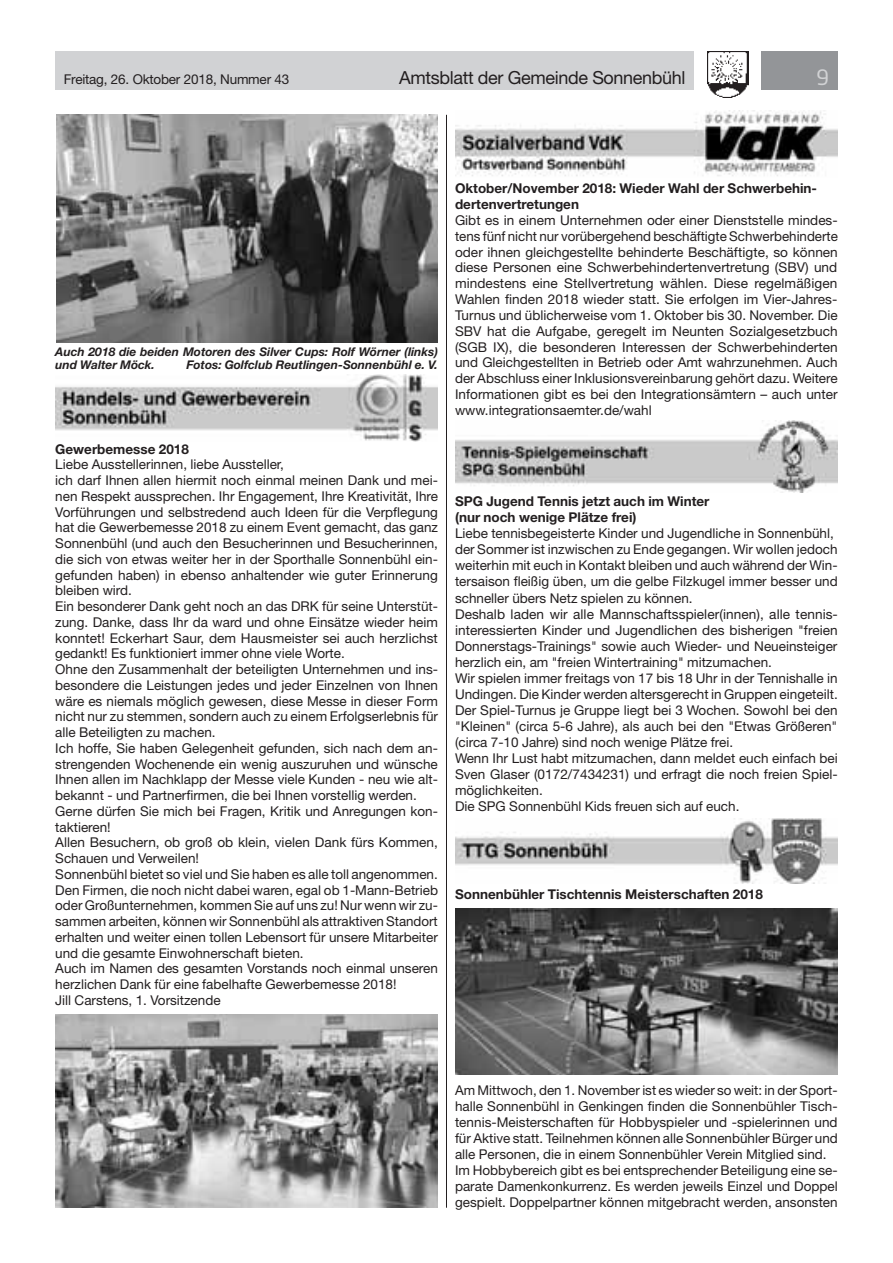
<style>
.page{position:relative;width:893px;height:1263px;background:#fff}
.page>*{position:absolute;margin:0;border:0;box-sizing:border-box;transform-origin:0 0}
.t1{font:21px "Neo Sans Std";color:#d1d2d4}
.t2{font:18px "Helvetica Neue LT Std";letter-spacing:-.02em;color:#231f20}
.t3{font:13.5px/15.8px "Helvetica Neue LT Std";color:#231f20}
.t4{font:700 13.5px/15.8px "Helvetica Neue LT Std";color:#231f20}
.t5{font:italic 700 12px/13px "Helvetica Neue LT Std";color:#231f20}
</style>
<div class="page">
<div style="left:55px;top:51px;width:639px;height:38px;background:#d1d2d4"></div>
<div style="left:761px;top:51px;width:77px;height:38px;background:#939598"></div>
<img style="left:707px;top:51px;width:41px;height:47px">
<img style="left:56px;top:115px;width:382px;height:227px">
<img style="left:55px;top:374px;width:383px;height:68px">
<img style="left:55px;top:1014px;width:383px;height:194px">
<img style="left:455px;top:111px;width:383px;height:65px">
<img style="left:455px;top:420px;width:383px;height:73px">
<img style="left:455px;top:819px;width:383px;height:64px">
<img style="left:455px;top:909px;width:383px;height:166px">
<hr style="left:446px;top:115px;width:1px;height:1093px;background:#231f20">
<p class="t3" style="left:64px;top:71px;width:227px">Freitag, 26. Oktober 2018, Nummer 43</p>
<h2 class="t2" style="left:399px;top:67px;width:288px">Amtsblatt der Gemeinde Sonnenbühl</h2>
<h1 class="t1" style="left:816px;top:64px;width:14px">9</h1>
<p class="t5" style="left:55px;top:345px;width:384px">Auch 2018 die beiden Motoren des Silver Cups: Rolf Wörner (links) und Walter Möck.</p>
<p class="t5" style="left:186px;top:358px;width:253px">Fotos: Golfclub Reutlingen-Sonnenbühl e. V.</p>
<p class="t4" style="left:55px;top:441px;width:135px">Gewerbemesse 2018</p>
<p class="t3" style="left:55px;top:456px;width:384px">Liebe Ausstellerinnen, liebe Aussteller,<br>ich darf Ihnen allen hiermit noch einmal meinen Dank und mei&shy;nen Respekt aussprechen. Ihr Engagement, Ihre Kreativität, Ihre Vorführungen und selbstredend auch Ideen für die Verpflegung hat die Gewerbemesse 2018 zu einem Event gemacht, das ganz Sonnenbühl (und auch den Besucherinnen und Besucherinnen, die sich von etwas weiter her in der Sporthalle Sonnenbühl ein&shy;gefunden haben) in ebenso anhaltender wie guter Erinnerung bleiben wird.<br>Ein besonderer Dank geht noch an das DRK für seine Unterstüt&shy;zung. Danke, dass Ihr da ward und ohne Einsätze wieder heim konntet! Eckerhart Saur, dem Hausmeister sei auch herzlichst gedankt! Es funktioniert immer ohne viele Worte.<br>Ohne den Zusammenhalt der beteiligten Unternehmen und ins&shy;besondere die Leistungen jedes und jeder Einzelnen von Ihnen wäre es niemals möglich gewesen, diese Messe in dieser Form nicht nur zu stemmen, sondern auch zu einem Erfolgserlebnis für alle Beteiligten zu machen.<br>Ich hoffe, Sie haben Gelegenheit gefunden, sich nach dem an&shy;strengenden Wochenende ein wenig auszuruhen und wünsche Ihnen allen im Nachklapp der Messe viele Kunden - neu wie alt&shy;bekannt - und Partnerfirmen, die bei Ihnen vorstellig werden.<br>Gerne dürfen Sie mich bei Fragen, Kritik und Anregungen kon&shy;taktieren!<br>Allen Besuchern, ob groß ob klein, vielen Dank fürs Kommen, Schauen und Verweilen!<br>Sonnenbühl bietet so viel und Sie haben es alle toll angenommen.<br>Den Firmen, die noch nicht dabei waren, egal ob 1-Mann-Betrieb oder Großunternehmen, kommen Sie auf uns zu! Nur wenn wir zu&shy;sammen arbeiten, können wir Sonnenbühl als attraktiven Standort erhalten und weiter einen tollen Lebensort für unsere Mitarbeiter und die gesamte Einwohnerschaft bieten.<br>Auch im Namen des gesamten Vorstands noch einmal unseren herzlichen Dank für eine fabelhafte Gewerbemesse 2018!<br>Jill Carstens, 1. Vorsitzende</p>
<p class="t4" style="left:455px;top:180px;width:364px">Oktober/November 2018: Wieder Wahl der Schwerbehin&shy;dertenvertretungen</p>
<p class="t3" style="left:455px;top:212px;width:384px;text-align:justify">Gibt es in einem Unternehmen oder einer Dienststelle mindes&shy;tens fünf nicht nur vorübergehend beschäftigte Schwerbehinderte oder ihnen gleichgestellte behinderte Beschäftigte, so können diese Personen eine Schwerbehindertenvertretung (SBV) und mindestens eine Stellvertretung wählen. Diese regelmäßigen Wahlen finden 2018 wieder statt. Sie erfolgen im Vier-Jahres-Turnus und üblicherweise vom 1. Oktober bis 30. November. Die SBV hat die Aufgabe, geregelt im Neunten Sozialgesetzbuch (SGB IX), die besonderen Interessen der Schwerbehinderten und Gleichgestellten in Betrieb oder Amt wahrzunehmen. Auch der Abschluss einer Inklusionsvereinbarung gehört dazu. Weitere Informationen gibt es bei den Integrationsämtern – auch unter www.integrationsaemter.de/wahl</p>
<p class="t4" style="left:455px;top:493px;width:256px">SPG Jugend Tennis jetzt auch im Winter (nur noch wenige Plätze frei)</p>
<p class="t3" style="left:455px;top:525px;width:384px">Liebe tennisbegeisterte Kinder und Jugendliche in Sonnenbühl, der Sommer ist inzwischen zu Ende gegangen. Wir wollen jedoch weiterhin mit euch in Kontakt bleiben und auch während der Win&shy;tersaison fleißig üben, um die gelbe Filzkugel immer besser und schneller übers Netz spielen zu können.<br>Deshalb laden wir alle Mannschaftsspieler(innen), alle tennis&shy;interessierten Kinder und Jugendlichen des bisherigen "freien Donnerstags-Trainings" sowie auch Wieder- und Neueinsteiger herzlich ein, am "freien Wintertraining" mitzumachen.<br>Wir spielen immer freitags von 17 bis 18 Uhr in der Tennishalle in Undingen. Die Kinder werden altersgerecht in Gruppen eingeteilt.<br>Der Spiel-Turnus je Gruppe liegt bei 3 Wochen. Sowohl bei den "Kleinen" (circa 5-6 Jahre), als auch bei den "Etwas Größeren" (circa 7-10 Jahre) sind noch wenige Plätze frei.<br>Wenn Ihr Lust habt mitzumachen, dann meldet euch einfach bei Sven Glaser (0172/7434231) und erfragt die noch freien Spiel&shy;möglichkeiten.<br>Die SPG Sonnenbühl Kids freuen sich auf euch.</p>
<p class="t4" style="left:455px;top:886px;width:309px">Sonnenbühler Tischtennis Meisterschaften 2018</p>
<p class="t3" style="left:455px;top:1082px;width:384px">Am Mittwoch, den 1. November ist es wieder so weit: in der Sport&shy;halle Sonnenbühl in Genkingen finden die Sonnenbühler Tisch&shy;tennis-Meisterschaften für Hobbyspieler und -spielerinnen und für Aktive statt. Teilnehmen können alle Sonnenbühler Bürger und alle Personen, die in einem Sonnenbühler Verein Mitglied sind.<br>Im Hobbybereich gibt es bei entsprechender Beteiligung eine se&shy;parate Damenkonkurrenz. Es werden jeweils Einzel und Doppel gespielt. Doppelpartner können mitgebracht werden, ansonsten</p>
</div>
